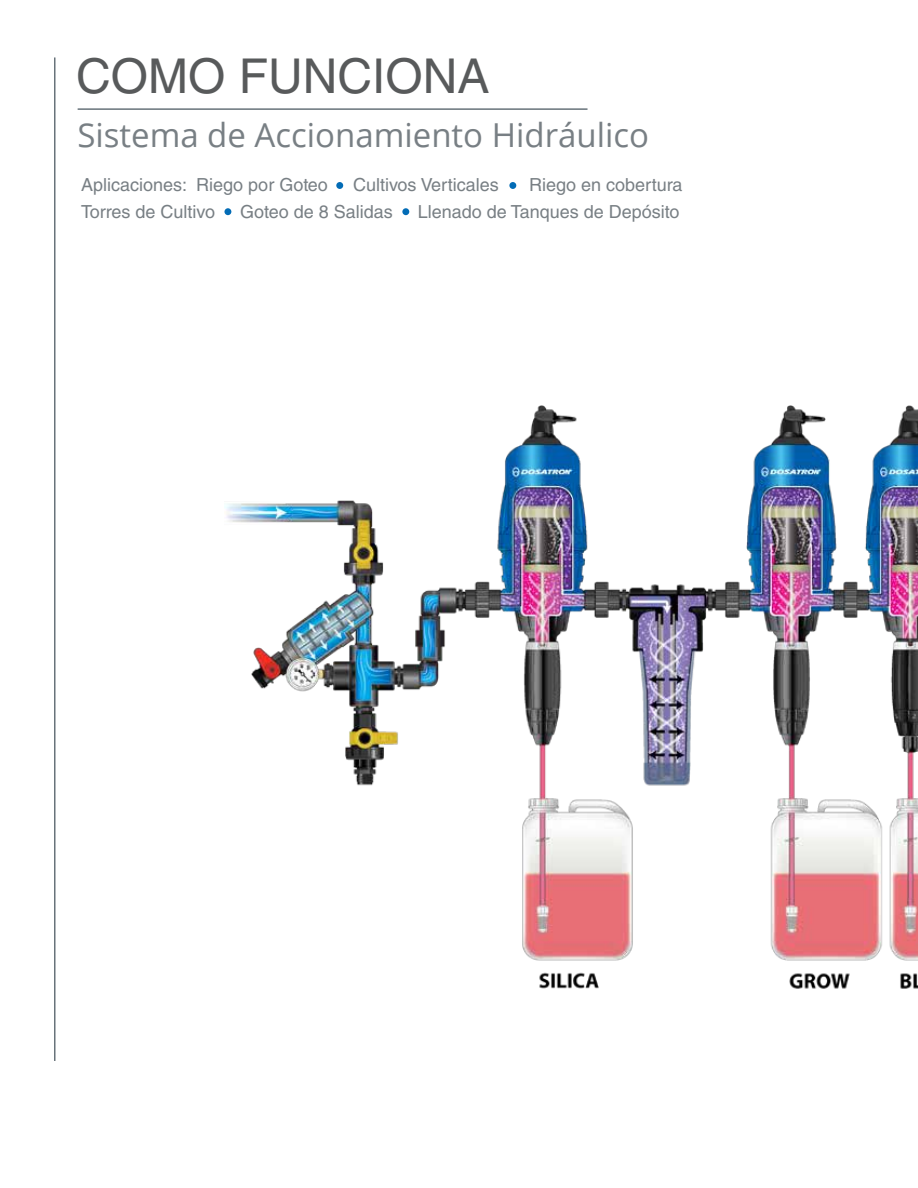
<style>
.page{position:relative;width:918px;height:1188px;background:#fff}
.page>*{position:absolute;margin:0;border:0;box-sizing:border-box;transform-origin:0 0}
.t1{font:48px "Helvetica LT Std";color:#585a5b}
.t2{font:33px "Open Sans";color:#787f84}
.t3{font:18px "Helvetica LT Std";color:#787f84}
</style>
<div class="page">
<hr style="left:54px;top:57px;width:2px;height:1004px;background:#68737a">
<hr style="left:78px;top:108px;width:510px;height:2px;background:#68737a">
<div style="left:336px;top:182px;width:7px;height:7px;background:#036cb6;border-radius:50%"></div>
<div style="left:509px;top:182px;width:7px;height:7px;background:#036cb6;border-radius:50%"></div>
<div style="left:224px;top:208px;width:7px;height:7px;background:#036cb6;border-radius:50%"></div>
<div style="left:402px;top:208px;width:7px;height:7px;background:#036cb6;border-radius:50%"></div>
<img style="left:225px;top:406px;width:693px;height:583px">
<h1 class="t1" style="left:76px;top:48px;width:415px">COMO FUNCIONA</h1>
<h2 class="t2" style="left:77px;top:113px;width:573px">Sistema de Accionamiento Hidráulico</h2>
<p class="t3" style="left:81px;top:174px;width:248px">Aplicaciones: Riego por Goteo</p>
<p class="t3" style="left:353px;top:174px;width:147px">Cultivos Verticales</p>
<p class="t3" style="left:529px;top:174px;width:155px">Riego en cobertura</p>
<p class="t3" style="left:81px;top:201px;width:136px">Torres de Cultivo</p>
<p class="t3" style="left:240px;top:201px;width:154px">Goteo de 8 Salidas</p>
<p class="t3" style="left:418px;top:201px;width:263px">Llenado de Tanques de Depósito</p>
</div>
